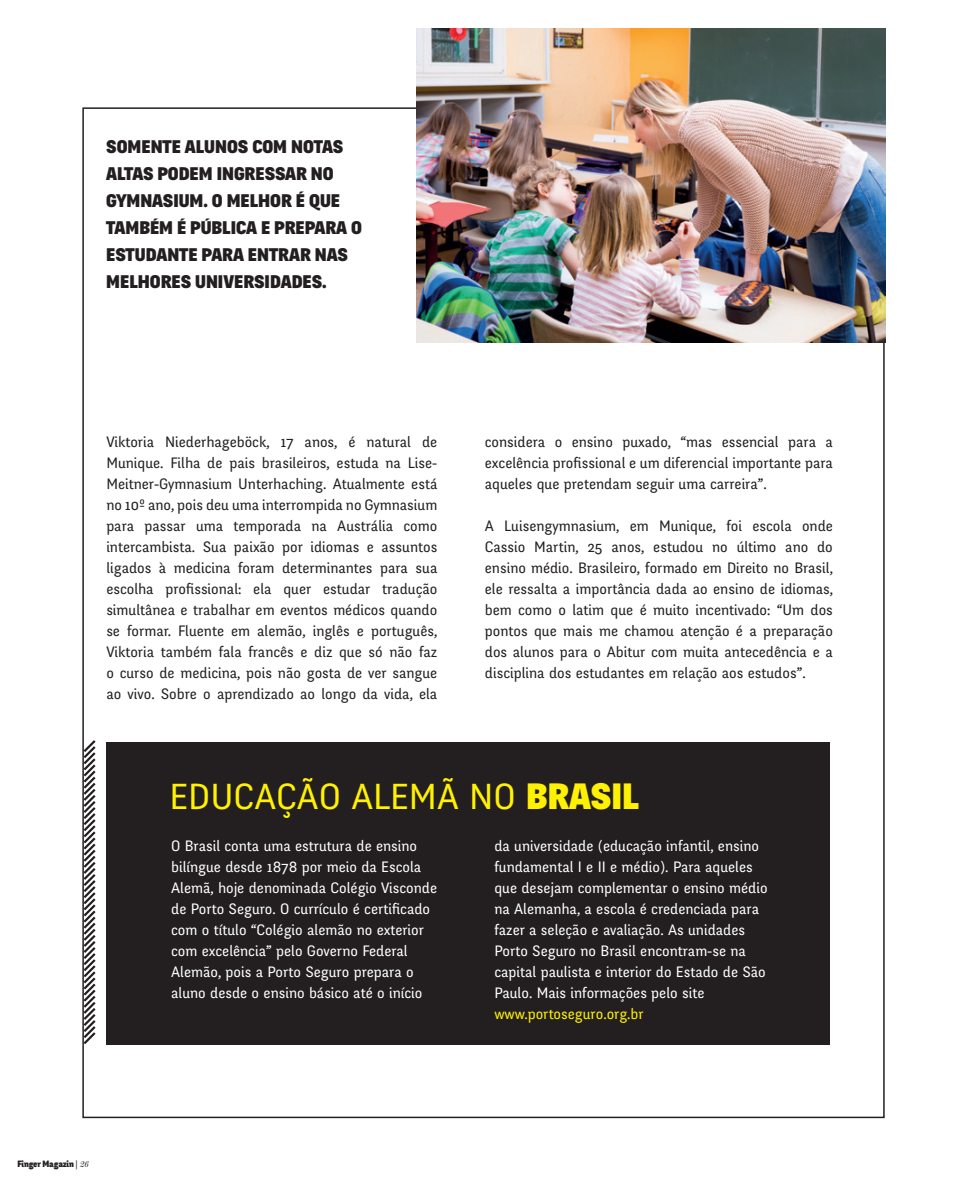
<style>
.page{position:relative;width:957px;height:1191px;background:#fff}
.page>*{position:absolute;margin:0;border:0;box-sizing:border-box;transform-origin:0 0}
.t1{font:36px "Fengardo Neue";color:#fff101}
.t2{font:900 36px "Fengardo Neue";color:#fff101}
.t3{font:900 18px/27px "Fengardo Neue";color:#231f20;text-align:justify}
.t4{font:15px/21px "Fengardo Neue";color:#231f20;text-align:justify}
.t5{font:15px/21px "Fengardo Neue";color:#fff}
.t6{font:15px "Fengardo Neue";color:#fff101}
.t7{font:900 9px "Fengardo Neue";letter-spacing:-.02em;color:#231f20}
.s1{font-weight:400}
.s2{font-family:"Century Expanded LT Std";font-weight:400;font-style:italic}
</style>
<div class="page">
<div style="left:106px;top:742px;width:724px;height:302px;background:#231f20"></div>
<svg style="left:82px;top:737px;width:14px;height:309px"></svg>
<img style="left:417px;top:28px;width:469px;height:314px">
<p class="t3" style="left:106px;top:134px;width:229px">SOMENTE ALUNOS COM NOTAS ALTAS PODEM INGRESSAR NO GYM</p>
<p class="t3" style="left:140px;top:188px;width:201px">NASIUM. O MELHOR É QUE</p>
<p class="t3" style="left:106px;top:215px;width:21px">TAMB</p>
<p class="t3" style="left:106px;top:215px;width:257px;text-align:left;text-indent:44px">ÉM É PÚBLICA E PREPARA O<br>ESTUDANTE PARA ENTRAR NAS<br>MELHORES UNIVERSIDADES.</p>
<p class="t4" style="left:106px;top:431px;width:332px">Viktoria N iederhageböck, 17 anos, é natural de Munique. Filha de pais brasileiros, estuda na Lise-Meitner-Gymnasium Unterhaching. Atualmente está no 10º ano, pois deu uma interrompida no Gymnasium para passar uma temporada na Austrália como intercambista. Sua paixão por idiomas e assuntos ligados à medicina foram determinantes para sua escolha profissional: ela quer estudar tradução simultânea e trabalhar em eventos médicos quando se formar. Fluente em alemão, inglês e português, Viktoria também fala francês e diz que só não faz o curso de medicina, pois não gosta de ver sangue ao vivo. Sobre o aprendizado ao longo da vida, ela</p>
<p class="t4" style="left:485px;top:431px;width:349px">considera o ensino puxado, “mas essencial para a excelência profissional e um diferencial importante para aqueles que pretendam seguir uma carreira”.</p>
<p class="t4" style="left:485px;top:515px;width:349px">A Luisengymnasium, em Munique, foi escola onde Cassio Martin, 25 anos, estudou no último ano do ensino médio. Brasileiro, formado em Direito no Brasil, ele ressalta a importância dada ao ensino de idiomas, bem como o latim que é muito incentivado: “Um dos pontos que mais me chamou atenção é a preparação dos alunos para o Abitur com muita antecedência e a disciplina dos estudantes em relação aos estudos”.</p>
<h1 class="t1" style="left:169px;top:775px;width:41px">Educa</h1>
<h1 class="t1" style="left:276px;top:775px;width:97px">ção alem</h1>
<h1 class="t2" style="left:437px;top:776px;width:203px"><span class="s1">ã no</span> BRASIL</h1>
<p class="t5" style="left:494px;top:835px;width:275px">da universidade (educação infantil, ensino fundamental I e II e médio). Para aqueles que desejam complementar o ensino médio na Alemanha, a escola é credenciada para fazer a seleção e avaliação. As unidades Porto Seguro no Brasil encontram-se na capital paulista e interior do Estado de São Paulo. Mais informações pelo site</p>
<p class="t6" style="left:494px;top:1005px;width:151px">www.portoseguro.org.br</p>
<p class="t5" style="left:171px;top:835px;width:267px">O Brasil conta uma estrutura de ensino bilíngue desde 1878 por meio da Escola Alemã, hoje denominada Colégio Visconde de Porto Seguro. O currículo é certificado com o título “Colégio alemão no exterior com excelência” pelo Governo Federal Alemão, pois a Porto Seguro prepara o aluno desde o ensino básico até o início</p>
<p class="t7" style="left:17px;top:1158px;width:73px">FINGER MAGAZIN <span class="s1">|</span> <span class="s2">26</span></p>
</div>
